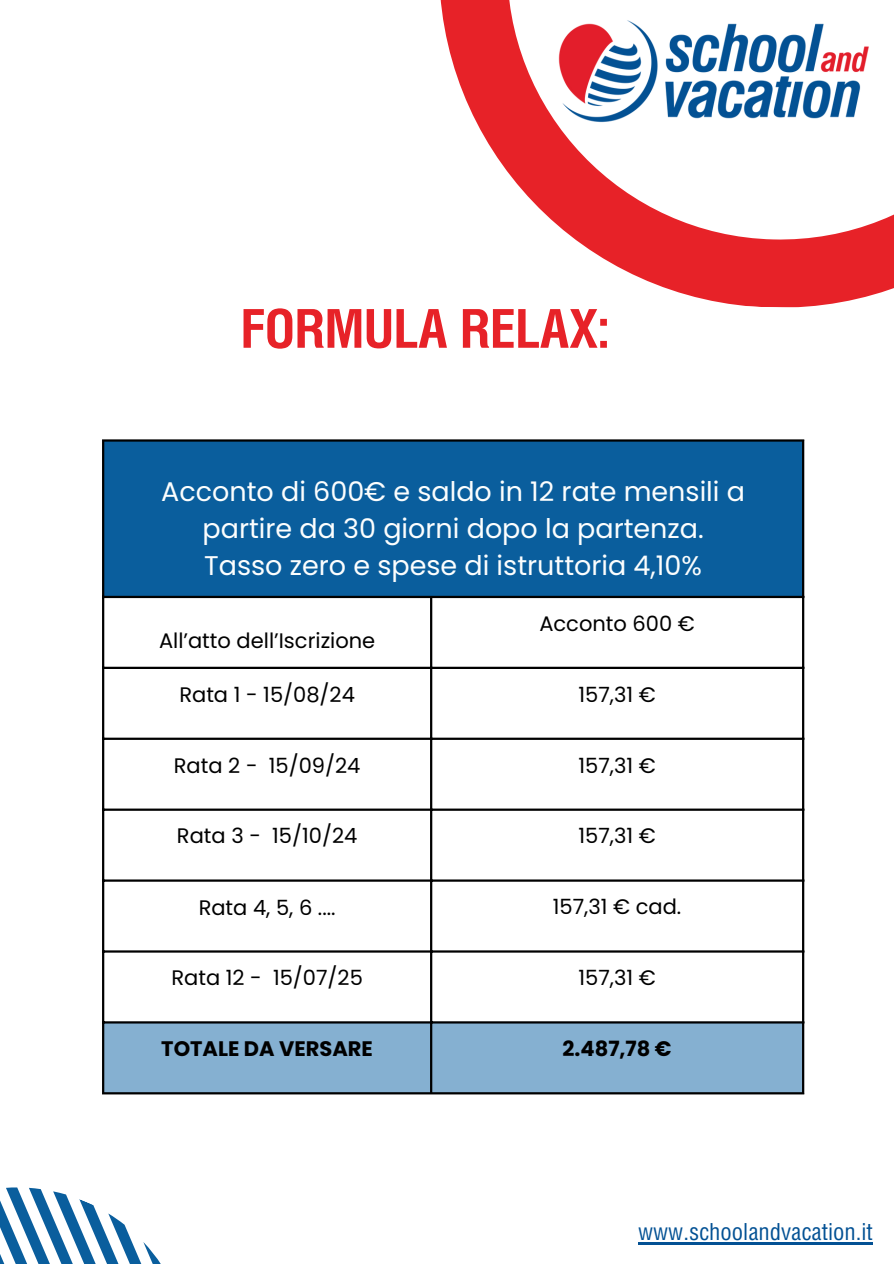
<style>
.page{position:relative;width:894px;height:1264px;background:#fff}
.page>*{position:absolute;margin:0;border:0;box-sizing:border-box;transform-origin:0 0}
.t1{font:700 53.55px "Helios Cond";color:#e72228}
.t2{font:27px/37.2px "Poppins";color:#fcfefe;text-align:center}
.t3{font:23.55px "Helios Cond";color:#035194}
.t4{font:21px "Poppins";color:#000}
.t5{font:700 21px "Poppins";color:#000}
</style>
<div class="page">
<svg style="left:440px;top:0;width:453px;height:308px"></svg>
<div style="left:103px;top:440px;width:700px;height:157px;background:#0a5e9d"></div>
<div style="left:104px;top:1023px;width:697px;height:69px;background:#85b0d1"></div>
<hr style="left:102px;top:441px;width:2px;height:651px;background:#000">
<hr style="left:430px;top:598px;width:2px;height:494px;background:#000">
<hr style="left:801px;top:441px;width:3px;height:651px;background:#000">
<hr style="left:102px;top:439px;width:702px;height:2px;background:#000">
<hr style="left:102px;top:596px;width:702px;height:2px;background:#000">
<hr style="left:102px;top:666px;width:702px;height:3px;background:#000">
<hr style="left:102px;top:737px;width:702px;height:3px;background:#000">
<hr style="left:102px;top:808px;width:702px;height:2px;background:#000">
<hr style="left:102px;top:879px;width:702px;height:2px;background:#000">
<hr style="left:102px;top:950px;width:702px;height:2px;background:#000">
<hr style="left:102px;top:1021px;width:702px;height:2px;background:#000">
<hr style="left:102px;top:1092px;width:702px;height:2px;background:#000">
<img style="left:547px;top:13px;width:329px;height:116px">
<svg style="left:0;top:1187px;width:160px;height:76px"></svg>
<hr style="left:638px;top:1242px;width:234px;height:2px;background:#035194">
<p class="t1" style="left:241px;top:292px;width:369px">FORMULA RELAX:</p>
<p class="t2" style="left:161px;top:472px;width:585px">Acconto di 600€ e saldo in 12 rate mensili a partire da 30 giorni dopo la partenza.</p>
<p class="t2" style="left:204px;top:547px;width:499px">Tasso zero e spese di istruttoria 4,10%</p>
<h1 class="t4" style="left:159px;top:626px;width:218px">All’atto dell’Iscrizione</h1>
<p class="t4" style="left:539px;top:608px;width:157px">Acconto 600 €</p>
<p class="t4" style="left:179px;top:679px;width:177px">Rata 1 - 15/08/24</p>
<p class="t4" style="left:578px;top:679px;width:79px">157,31 €</p>
<p class="t4" style="left:174px;top:750px;width:188px">Rata 2 - 15/09/24</p>
<p class="t4" style="left:578px;top:750px;width:79px">157,31 €</p>
<p class="t4" style="left:177px;top:821px;width:182px">Rata 3 - 15/10/24</p>
<p class="t4" style="left:578px;top:821px;width:79px">157,31 €</p>
<p class="t4" style="left:199px;top:892px;width:138px">Rata 4, 5, 6 ....</p>
<p class="t4" style="left:552px;top:892px;width:130px">157,31 € cad.</p>
<p class="t4" style="left:171px;top:963px;width:193px">Rata 12 - 15/07/25</p>
<p class="t4" style="left:578px;top:963px;width:79px">157,31 €</p>
<p class="t5" style="left:161px;top:1034px;width:213px">TOTALE DA VERSARE</p>
<p class="t5" style="left:562px;top:1034px;width:110px">2.487,78 €</p>
<p class="t3" style="left:638px;top:1217px;width:236px">www.schoolandvacation.it</p>
</div>
